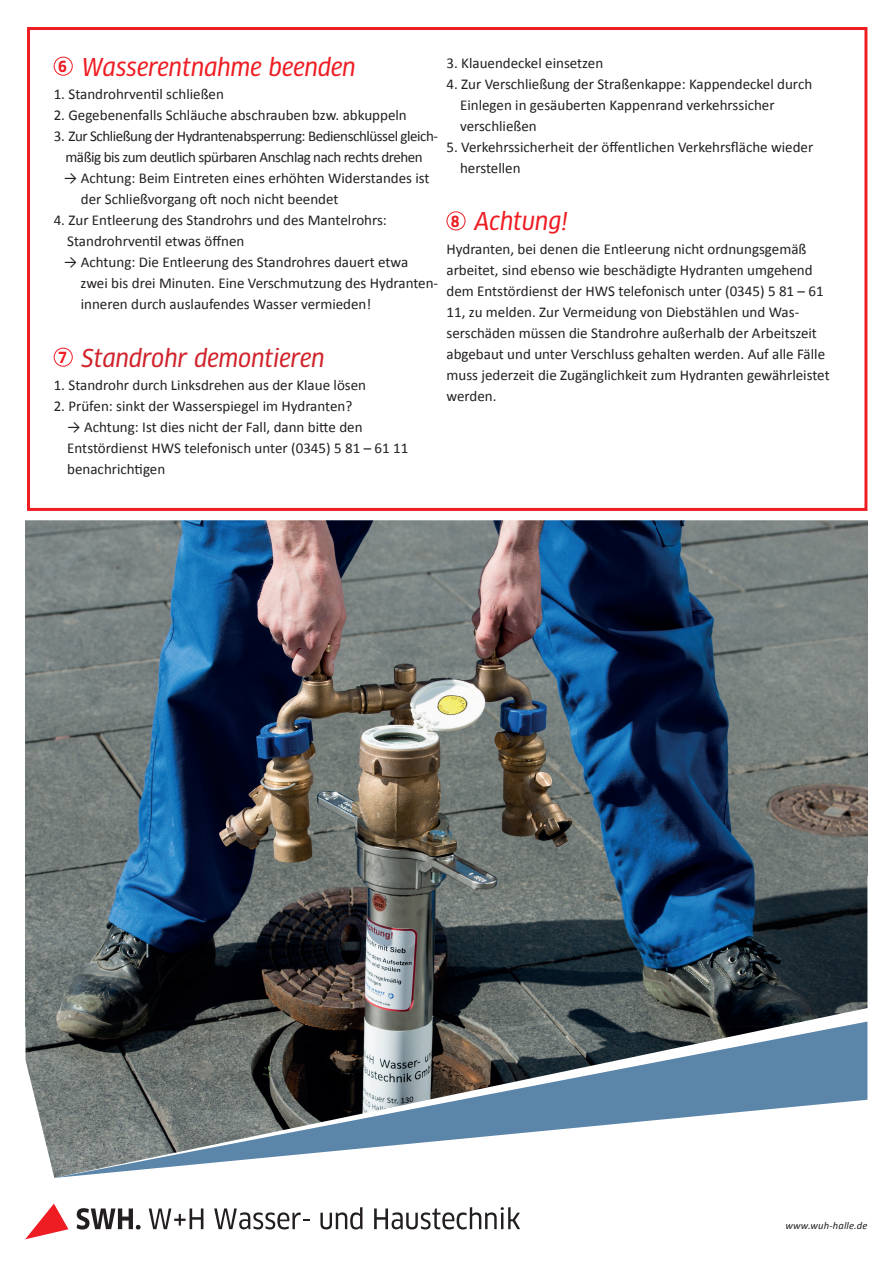
<style>
.page{position:relative;width:893px;height:1263px;background:#fff}
.page>*{position:absolute;margin:0;border:0;box-sizing:border-box;transform-origin:0 0}
.t1{font:italic 24px "Clan OT Narr News";color:#ee1d23}
.t2{font:italic 24px "Clan OT Narr News";color:#d1232a}
.t3{font:15px/21px "Calibri";color:#231f20}
.t4{font:15px/21px "Calibri";letter-spacing:-.03em;color:#231f20;text-align:center}
.t5{font:700 15px "Clan OT Narr";color:#ee1d23}
.t6{font:italic 10.5px "Calibri";letter-spacing:.015em;color:#231f20}
</style>
<div class="page">
<img style="left:26px;top:521px;width:841px;height:505px">
<img style="left:26px;top:1026px;width:28px;height:150px">
<svg style="left:25px;top:1203px;width:43px;height:36px"></svg>
<svg style="left:77px;top:1208px;width:64px;height:21px"></svg>
<svg style="left:149px;top:1208px;width:54px;height:21px"></svg>
<svg style="left:214px;top:1208px;width:96px;height:21px"></svg>
<svg style="left:320px;top:1207px;width:42px;height:22px"></svg>
<svg style="left:374px;top:1207px;width:146px;height:22px"></svg>
<div style="left:54px;top:57px;width:19px;height:19px;border:1px solid #ee1d23;border-radius:50%"></div>
<div style="left:54px;top:348px;width:19px;height:19px;border:1px solid #ee1d23;border-radius:50%"></div>
<div style="left:446px;top:211px;width:20px;height:19px;border:1px solid #ee1d23;border-radius:50%"></div>
<div style="left:27px;top:27px;width:840px;height:484px;border:3px solid #ee1d23"></div>
<svg style="left:54px;top:1021px;width:813px;height:157px"></svg>
<p class="t5" style="left:58px;top:58px;width:10px">6</p>
<h1 class="t1" style="left:82px;top:53px;width:276px">Wasserentnahme beenden</h1>
<p class="t3" style="left:54px;top:84px;width:172px">1. Standrohrventil schließen</p>
<p class="t3" style="left:54px;top:105px;width:355px">2. Gegebenenfalls Schläuche abschrauben bzw. abkuppeln</p>
<p class="t4" style="left:54px;top:126px;width:386px">3. Zur Schließung der Hydrantenabsperrung: Bedienschlüssel gleich&shy;mäßig bis zum deutlich spürbaren Anschlag nach rechts drehen</p>
<p class="t3" style="left:81px;top:168px;width:350px;text-indent:-17px">→ Achtung: Beim Eintreten eines erhöhten Widerstandes ist der Schließvorgang oft noch nicht beendet</p>
<p class="t3" style="left:67px;top:210px;width:321px;text-indent:-14px">4. Zur Entleerung des Standrohrs und des Mantelrohrs:<br>Standrohrventil etwas öffnen</p>
<p class="t3" style="left:81px;top:252px;width:359px;text-indent:-17px">→ Achtung: Die Entleerung des Standrohres dauert etwa zwei bis drei Minuten. Eine Verschmutzung des Hydranten&shy;inneren durch auslaufendes Wasser vermieden!</p>
<p class="t5" style="left:58px;top:349px;width:10px">7</p>
<h1 class="t2" style="left:82px;top:344px;width:245px">Standrohr demontieren</h1>
<p class="t3" style="left:54px;top:375px;width:314px">1. Standrohr durch Linksdrehen aus der Klaue lösen</p>
<p class="t3" style="left:54px;top:396px;width:300px">2. Prüfen: sinkt der Wasserspiegel im Hydranten?</p>
<p class="t3" style="left:67px;top:417px;width:343px">→ Achtung: Ist dies nicht der Fall, dann bitte den<br>Entstördienst HWS telefonisch unter (0345) 5 81 – 61 11 benachrichtigen</p>
<p class="t3" style="left:446px;top:52px;width:158px">3. Klauendeckel einsetzen</p>
<p class="t3" style="left:460px;top:73px;width:354px;text-indent:-14px">4. Zur Verschließung der Straßenkappe: Kappendeckel durch<br>Einlegen in gesäuberten Kappenrand verkehrssicher verschließen</p>
<p class="t3" style="left:460px;top:136px;width:355px;text-indent:-14px">5. Verkehrssicherheit der öffentlichen Verkehrsfläche wieder herstellen</p>
<p class="t5" style="left:451px;top:213px;width:10px">8</p>
<h1 class="t1" style="left:474px;top:207px;width:95px">Achtung!</h1>
<p class="t3" style="left:446px;top:238px;width:385px">Hydranten, bei denen die Entleerung nicht ordnungsgemäß arbeitet, sind ebenso wie beschädigte Hydranten umgehend dem Entstördienst der HWS telefonisch unter (0345) 5 81 – 61<br>11, zu melden. Zur Vermeidung von Diebstählen und Was&shy;serschäden müssen die Standrohre außerhalb der Arbeitszeit abgebaut und unter Verschluss gehalten werden. Auf alle Fälle muss jederzeit die Zugänglichkeit zum Hydranten gewährleistet werden.</p>
<p class="t6" style="left:785px;top:1219px;width:84px">www.wuh-halle.de</p>
</div>
